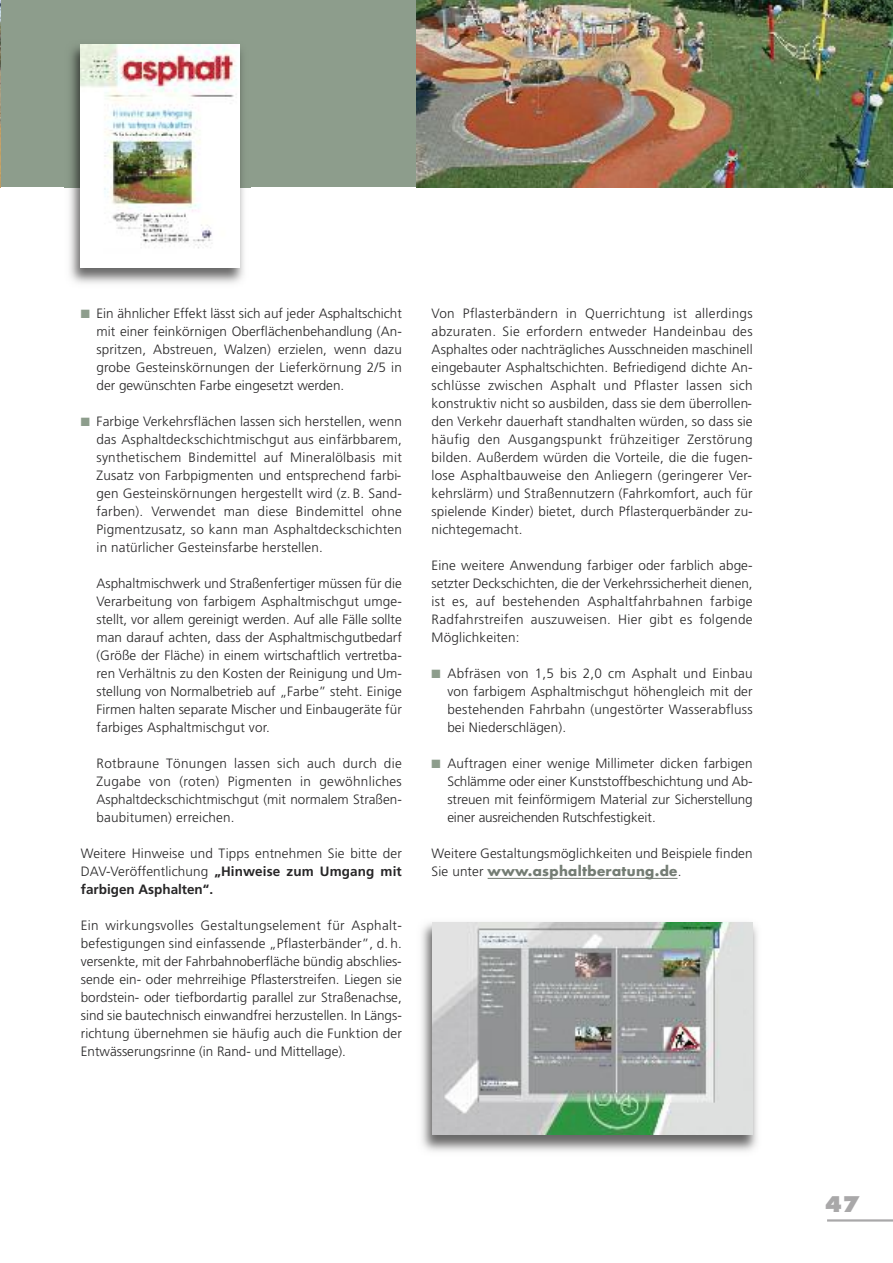
<style>
.page{position:relative;width:893px;height:1263px;background:#fff}
.page>*{position:absolute;margin:0;border:0;box-sizing:border-box;transform-origin:0 0}
.t1{font:800 21px "Futura";color:#a9a8a9}
.t2{font:300 13.5px/18px "Frutiger";letter-spacing:.01em;color:#272627;text-align:justify}
.t3{font:700 13.5px "Futura";letter-spacing:.025em;color:#747d74}
.s1{color:#8d9d8c}
.s2{font-weight:700}
.s3{font-family:"Frutiger";font-weight:300;color:#272627}
</style>
<div class="page">
<div style="left:0;top:0;width:417px;height:187px;background:#8d9d8c"></div>
<img style="left:0;top:0;width:1px;height:187px">
<hr style="left:827px;top:1219px;width:66px;height:2px;background:#a9a8a9">
<hr style="left:488px;top:878px;width:189px;height:1px;background:#747d74">
<img style="left:417px;top:0;width:476px;height:187px">
<img style="left:64px;top:44px;width:186px;height:240px">
<img style="left:81px;top:44px;width:159px;height:223px">
<img style="left:421px;top:923px;width:337px;height:229px">
<img style="left:432px;top:922px;width:321px;height:213px">
<p class="t2" style="left:97px;top:305px;width:307px;text-indent:-16px"><span class="s1">■</span> Ein ähnlicher Effekt lässt sich auf jeder Asphaltschicht mit einer feinkörnigen Oberflächenbehandlung (An&shy;spritzen, Abstreuen, Walzen) erzielen, wenn dazu grobe Gesteinskörnungen der Lieferkörnung 2/5 in der gewünschten Farbe eingesetzt werden.</p>
<p class="t2" style="left:97px;top:413px;width:307px;text-indent:-16px"><span class="s1">■</span> Farbige Verkehrsflächen lassen sich herstellen, wenn das Asphaltdeckschichtmischgut aus einfärbbarem, synthetischem Bindemittel auf Mineralölbasis mit Zusatz von Farbpigmenten und entsprechend farbi&shy;gen Gesteinskörnungen hergestellt wird (z. B. Sand&shy;farben). Verwendet man diese Bindemittel ohne Pigmentzusatz, so kann man Asphaltdeckschichten in natürlicher Gesteinsfarbe herstellen.</p>
<p class="t2" style="left:97px;top:575px;width:307px">Asphaltmischwerk und Straßenfertiger müssen für die Verarbeitung von farbigem Asphaltmischgut umge&shy;stellt, vor allem gereinigt werden. Auf alle Fälle sollte man darauf achten, dass der Asphaltmischgutbedarf (Größe der Fläche) in einem wirtschaftlich vertretba&shy;ren Verhältnis zu den Kosten der Reinigung und Um&shy;stellung von Normalbetrieb auf „Farbe” steht. Einige Firmen halten separate Mischer und Einbaugeräte für farbiges Asphaltmischgut vor.</p>
<p class="t2" style="left:97px;top:755px;width:307px">Rotbraune Tönungen lassen sich auch durch die Zugabe von (roten) Pigmenten in gewöhnliches Asphaltdeckschichtmischgut (mit normalem Straßen&shy;baubitumen) erreichen.</p>
<p class="t2" style="left:81px;top:845px;width:323px">Weitere Hinweise und Tipps entnehmen Sie bitte der DAV-Veröffentlichung <span class="s2">„Hinweise zum Umgang mit farbigen Asphalten“.</span></p>
<p class="t2" style="left:81px;top:917px;width:323px">Ein wirkungsvolles Gestaltungselement für Asphalt&shy;befestigungen sind einfassende „Pflasterbänder”, d. h. versenkte, mit der Fahrbahnoberfläche bündig abschlies&shy;sende ein- oder mehrreihige Pflasterstreifen. Liegen sie bordstein- oder tiefbordartig parallel zur Straßenachse, sind sie bautechnisch einwandfrei herzustellen. In Längs&shy;richtung übernehmen sie häufig auch die Funktion der Entwässerungsrinne (in Rand- und Mittellage).</p>
<p class="t2" style="left:432px;top:306px;width:323px">Von Pflasterbändern in Querrichtung ist allerdings abzuraten. Sie erfordern entweder Handeinbau des Asphaltes oder nachträgliches Ausschneiden maschinell eingebauter Asphaltschichten. Befriedigend dichte An&shy;schlüsse zwischen Asphalt und Pflaster lassen sich konstruktiv nicht so ausbilden, dass sie dem überrollen&shy;den Verkehr dauerhaft standhalten würden, so dass sie häufig den Ausgangspunkt frühzeitiger Zerstörung bilden. Außerdem würden die Vorteile, die die fugen&shy;lose Asphaltbauweise den Anliegern (geringerer Ver&shy;kehrslärm) und Straßennutzern (Fahrkomfort, auch für spielende Kinder) bietet, durch Pflasterquerbänder zu&shy;nichtegemacht.</p>
<p class="t2" style="left:432px;top:558px;width:323px">Eine weitere Anwendung farbiger oder farblich abge&shy;setzter Deckschichten, die der Verkehrssicherheit dienen, ist es, auf bestehenden Asphaltfahrbahnen farbige Radfahrstreifen auszuweisen. Hier gibt es folgende Möglichkeiten:</p>
<p class="t2" style="left:447px;top:666px;width:307px;text-indent:-16px"><span class="s1">■</span> Abfräsen von 1,5 bis 2,0 cm Asphalt und Einbau von farbigem Asphaltmischgut höhengleich mit der bestehenden Fahrbahn (ungestörter Wasserabfluss bei Niederschlägen).</p>
<p class="t2" style="left:447px;top:756px;width:307px;text-indent:-16px"><span class="s1">■</span> Auftragen einer wenige Millimeter dicken farbigen Schlämme oder einer Kunststoffbeschichtung und Ab&shy;streuen mit feinförmigem Material zur Sicherstellung einer ausreichenden Rutschfestigkeit.</p>
<p class="t2" style="left:432px;top:846px;width:323px">Weitere Gestaltungsmöglichkeiten und Beispiele finden</p>
<p class="t3" style="left:432px;top:865px;width:251px"><span class="s3">Sie unter</span> www.asphaltberatung.de<span class="s3">.</span></p>
<h1 class="t1" style="left:825px;top:1195px;width:36px">47</h1>
</div>
